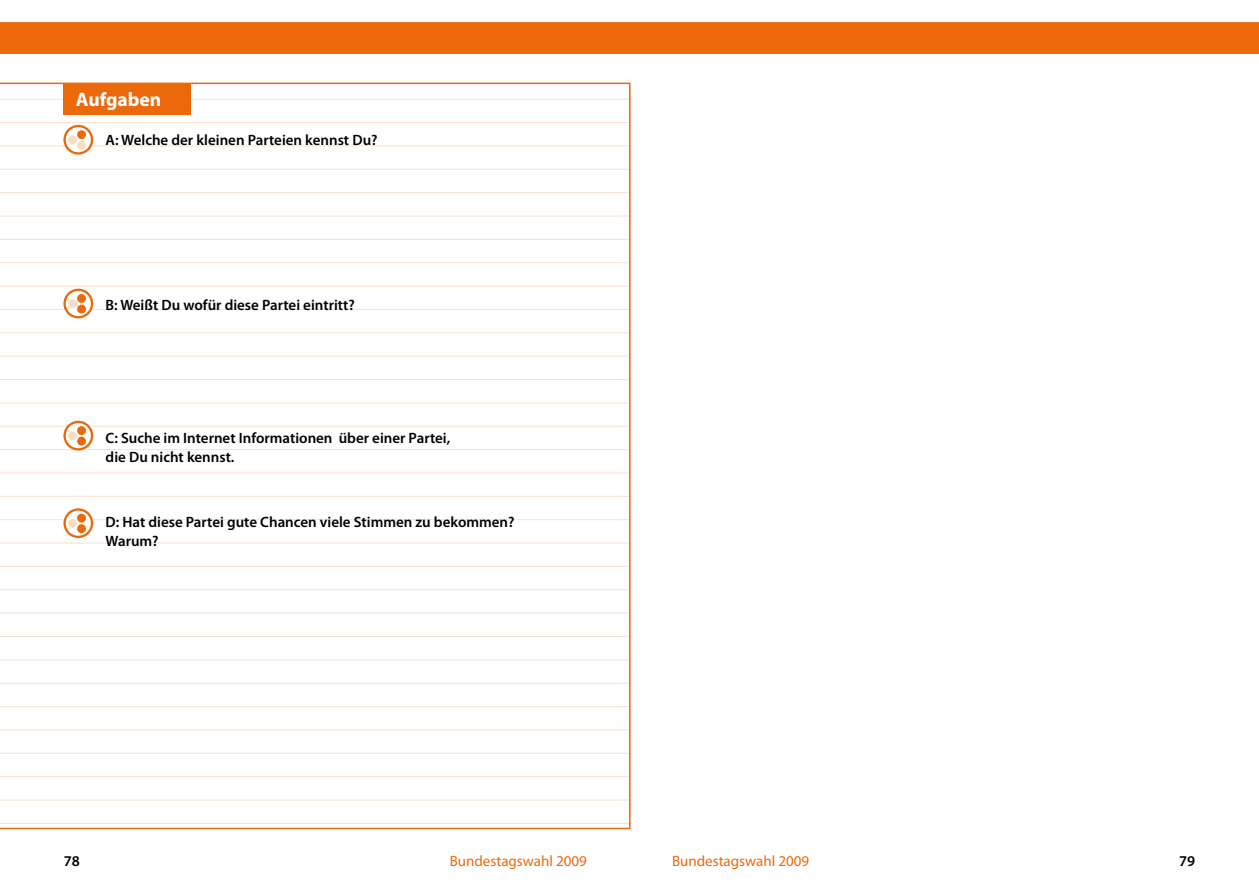
<style>
.page{position:relative;width:1259px;height:893px;background:#fff}
.page>*{position:absolute;margin:0;border:0;box-sizing:border-box;transform-origin:0 0}
.Absatzformat_1{font:700 19.5px "Myriad Pro";color:#fff}
.Aufgaben{font:600 15px/19.5px "Myriad Pro";color:#000}
.t1{font:15px "Myriad Pro";color:#eb690b}
</style>
<div class="page">
<div style="left:0;top:22px;width:1259px;height:32px;background:#eb690b"></div>
<hr style="left:0;top:846px;width:630px;height:1px;background:#eb690b">
<hr style="left:0;top:869px;width:630px;height:1px;background:#eb690b">
<hr style="left:0;top:892px;width:630px;height:1px;background:#eb690b">
<svg style="left:0;top:83px;width:630px;height:746px"></svg>
<div style="left:63px;top:83px;width:128px;height:31px;background:#eb690b"></div>
<svg style="left:62px;top:125px;width:33px;height:30px"></svg>
<div style="left:68px;top:135px;width:9px;height:9px;background:#fcddc2;border-radius:50%"></div>
<div style="left:77px;top:130px;width:9px;height:9px;background:#eb690b;border-radius:50%"></div>
<div style="left:77px;top:141px;width:9px;height:9px;background:#fcddc2;border-radius:50%"></div>
<svg style="left:62px;top:289px;width:33px;height:29px"></svg>
<div style="left:68px;top:299px;width:9px;height:9px;background:#fcddc2;border-radius:50%"></div>
<div style="left:77px;top:294px;width:9px;height:9px;background:#eb690b;border-radius:50%"></div>
<div style="left:77px;top:305px;width:9px;height:8px;background:#eb690b;border-radius:50%"></div>
<svg style="left:62px;top:421px;width:33px;height:29px"></svg>
<div style="left:68px;top:431px;width:9px;height:9px;background:#fcddc2;border-radius:50%"></div>
<div style="left:77px;top:426px;width:9px;height:9px;background:#eb690b;border-radius:50%"></div>
<div style="left:77px;top:437px;width:9px;height:9px;background:#eb690b;border-radius:50%"></div>
<svg style="left:62px;top:508px;width:33px;height:30px"></svg>
<div style="left:68px;top:519px;width:9px;height:9px;background:#fcddc2;border-radius:50%"></div>
<div style="left:77px;top:514px;width:9px;height:9px;background:#eb690b;border-radius:50%"></div>
<div style="left:77px;top:524px;width:9px;height:9px;background:#eb690b;border-radius:50%"></div>
<p class="Absatzformat_1" style="left:76px;top:87px;width:87px">Aufgaben</p>
<p class="Aufgaben" style="left:106px;top:130px;width:273px">A: Welche der kleinen Parteien kennst Du?</p>
<p class="Aufgaben" style="left:106px;top:295px;width:251px">B: Weißt Du wofür diese Partei eintritt?</p>
<p class="Aufgaben" style="left:106px;top:428px;width:346px">C: Suche im Internet Informationen über einer Partei, die Du nicht kennst.</p>
<p class="Aufgaben" style="left:106px;top:512px;width:410px">D: Hat diese Partei gute Chancen viele Stimmen zu bekommen?<br>Warum?</p>
<p class="Aufgaben" style="left:64px;top:851px;width:18px">78</p>
<p class="t1" style="left:450px;top:852px;width:139px">Bundestagswahl 2009</p>
<p class="t1" style="left:672px;top:852px;width:139px">Bundestagswahl 2009</p>
<p class="Aufgaben" style="left:1179px;top:851px;width:18px">79</p>
</div>
